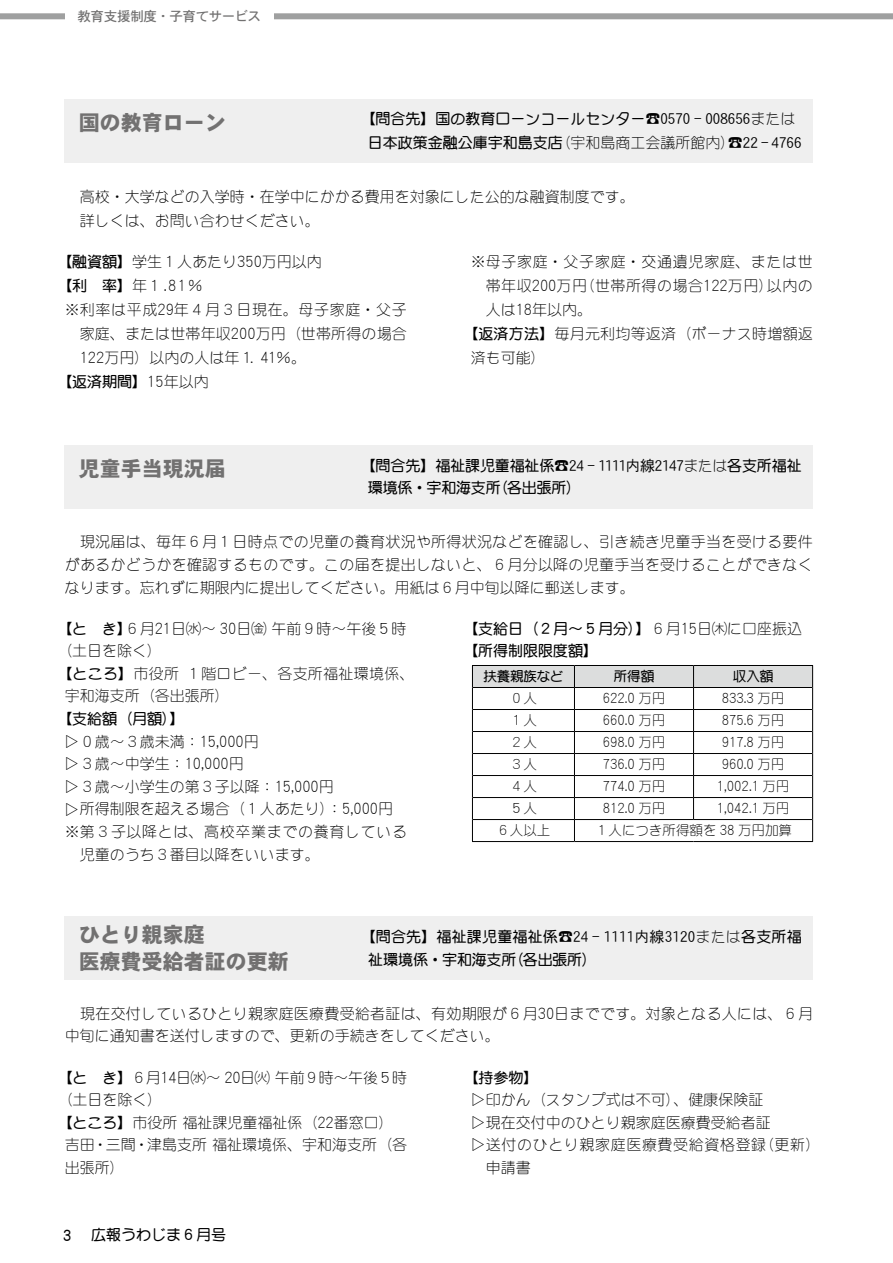
<style>
.page{position:relative;width:893px;height:1263px;background:#fff}
.page>*{position:absolute;margin:0;border:0;box-sizing:border-box;transform-origin:0 0}
.広報うわじま{font:21px "DFHS Gothic Std W9";color:#727171}
.t1{font:15.45px "DFSM Gothic Std W2";color:#000;scale:.87 1}
.広報うわじま-2{font:15px/24px "DFSM Gothic Std W2";color:#000;text-align:justify}
.広報うわじま-3{font:15px/22.6px "DF Maru Gothic Std W7";color:#000}
.広報うわじま-4{font:15px/22.6px "DFSM Gothic Std W2";letter-spacing:.02em;color:#000}
.広報うわじま-5{font:15px/22.6px "DFSM Gothic Std W2";letter-spacing:.045em;color:#000}
.広報うわじま-6{font:15px "DFSM Gothic Std W2";letter-spacing:-.035em;color:#000}
.広報うわじま-7{font:15px/22.6px "DFSM Gothic Std W2";letter-spacing:.04em;color:#000}
.t2{font:13.5px "DFSM Gothic Std W2";color:#000}
.広報うわじま-8{font:13.5px "DFHS Gothic Std W5";letter-spacing:-.025em;color:#727171}
.t3{font:13.5px "DF Maru Gothic Std W7";letter-spacing:-.01em;color:#000}
.s1{font-family:"DFHS Gothic Std W3"}
.s2{font-family:"DFSM Gothic Std W2"}
.s3{font-family:"DF Maru Gothic Std W7"}
.s4{font-size:17.25px}
.s5{font-family:"DFSM Gothic Std W2";font-size:17.25px}
.s6{font-size:13.5px}
.s7{font-size:15.45px}
</style>
<div class="page">
<div style="left:0;top:13px;width:893px;height:6px;background:#9fa0a0"></div>
<div style="left:65px;top:5px;width:209px;height:22px;background:#fff"></div>
<hr style="left:472px;top:841px;width:102px;height:1px;background:#000">
<hr style="left:574px;top:841px;width:119px;height:1px;background:#000">
<hr style="left:693px;top:841px;width:120px;height:1px;background:#000">
<svg style="left:472px;top:665px;width:341px;height:176px"></svg>
<hr style="left:693px;top:819px;width:119px;height:1px;background:#000">
<div style="left:65px;top:445px;width:748px;height:63px;background:#efefef"></div>
<div style="left:65px;top:916px;width:748px;height:63px;background:#efefef"></div>
<div style="left:65px;top:100px;width:748px;height:63px;background:#efefef"></div>
<p class="広報うわじま-8" style="left:77px;top:9px;width:185px">教育支援制度・子育てサービス</p>
<p class="広報うわじま" style="left:79px;top:111px;width:148px">国の教育ローン</p>
<p class="広報うわじま-3" style="left:360px;top:107px;width:437px">【問合先】国の教育ローンコールセンター<span class="s1">☎0570 ‐ 008656</span><span class="s2">または</span></p>
<p class="広報うわじま-3" style="left:368px;top:131px;width:427px">日本政策金融公庫宇和島支店<span class="s2">（宇和島商工会議所館内）</span><span class="s1">☎２２ ‐ ４７６６</span></p>
<p class="広報うわじま-2" style="left:65px;top:184px;width:571px">　高校・大学などの入学時・在学中にかかる費用を対象にした公的な融資制度です。</p>
<p class="広報うわじま-2" style="left:65px;top:208px;width:256px">　詳しくは、お問い合わせください。</p>
<p class="広報うわじま-2" style="left:57px;top:250px;width:266px"><span class="s3">【融資額】</span>学生１人あたり<span class="s4">350</span>万円以内</p>
<p class="広報うわじま-3" style="left:57px;top:274px;width:147px">【利　率】<span class="s2">年１</span><span class="s5">.81</span><span class="s2">％</span></p>
<p class="広報うわじま-2" style="left:80px;top:298px;width:329px;text-indent:-15px">※利率は平成<span class="s4">29</span>年４月３日現在。母子家庭・父子家庭、または世帯年収<span class="s4">200</span>万円（世帯所得の場合<span class="s4">122</span>万円）以内の人は年１．<span class="s4">41</span>％。</p>
<p class="広報うわじま-3" style="left:57px;top:370px;width:153px">【返済期間】<span class="s5">15</span><span class="s2">年以内</span></p>
<p class="広報うわじま-2" style="left:486px;top:250px;width:329px;text-indent:-15px">※母子家庭・父子家庭・交通遺児家庭、または世帯年収<span class="s4">200</span>万円（世帯所得の場合<span class="s4">122</span>万円）以内の人は<span class="s4">18</span>年以内。</p>
<p class="広報うわじま-2" style="left:471px;top:322px;width:344px;text-indent:-8px"><span class="s3">【返済方法】</span>毎月元利均等返済（ボーナス時増額返済も可能）</p>
<p class="広報うわじま" style="left:79px;top:457px;width:149px">児童手当現況届</p>
<p class="広報うわじま-3" style="left:368px;top:454px;width:435px;text-indent:-7px">【問合先】福祉課児童福祉係<span class="s1">☎２４ ‐ １１１１内線２１47</span> <span class="s2">または</span>各支所福祉環境係・宇和海支所（各出張所）</p>
<p class="広報うわじま-2" style="left:65px;top:530px;width:750px;line-height:22.6px">　現況届は、毎年６月１日時点での児童の養育状況や所得状況などを確認し、引き続き児童手当を受ける要件があるかどうかを確認するものです。この届を提出しないと、６月分以降の児童手当を受けることができなくなります。忘れずに期限内に提出してください。用紙は６月中旬以降に郵送します。</p>
<p class="広報うわじま-2" style="left:57px;top:616px;width:351px"><span class="s3">【と　き】</span>６月<span class="s4">21</span>日㈬～ <span class="s4">30</span>日㈮午前９時～午後５時</p>
<p class="広報うわじま-2" style="left:57px;top:639px;width:106px">（土日を除く）</p>
<p class="広報うわじま-4" style="left:65px;top:662px;width:351px;text-indent:-8px"><span class="s3">【ところ】</span>市役所１階ロビー、各支所福祉環境係、宇和海支所（各出張所）</p>
<p class="広報うわじま-3" style="left:57px;top:707px;width:129px">【支給額（月額）】</p>
<p class="広報うわじま-2" style="left:60px;top:749px;width:16px;rotate:-90deg">▽</p>
<p class="広報うわじま-2" style="left:80px;top:729px;width:181px">０歳～３歳未満：<span class="s4">15,000</span>円</p>
<p class="広報うわじま-2" style="left:60px;top:771px;width:16px;rotate:-90deg">▽</p>
<p class="広報うわじま-2" style="left:80px;top:751px;width:166px">３歳～中学生：<span class="s4">10,000</span>円</p>
<p class="広報うわじま-2" style="left:60px;top:794px;width:16px;rotate:-90deg">▽</p>
<p class="広報うわじま-2" style="left:80px;top:774px;width:256px">３歳～小学生の第３子以降：<span class="s4">15,000</span>円</p>
<p class="広報うわじま-2" style="left:60px;top:816px;width:16px;rotate:-90deg">▽</p>
<p class="広報うわじま-2" style="left:80px;top:797px;width:315px">所得制限を超える場合（１人あたり）：<span class="s4">5,000</span>円</p>
<p class="広報うわじま-5" style="left:80px;top:820px;width:329px;text-indent:-15px">※第３子以降とは、高校卒業までの養育している児童のうち３番目以降をいいます。</p>
<p class="広報うわじま-3" style="left:463px;top:617px;width:340px">【支給日（２月～５月分）】<span class="s2">６月</span><span class="s5">15</span><span class="s2">日㈭に口座振込</span></p>
<p class="広報うわじま-3" style="left:463px;top:639px;width:136px">【所得制限限度額】</p>
<p class="t3" style="left:484px;top:669px;width:81px">扶養親族など</p>
<p class="t3" style="left:614px;top:669px;width:42px">所得額</p>
<p class="t3" style="left:733px;top:669px;width:42px">収入額</p>
<p class="t2" style="left:510px;top:691px;width:28px">０人</p>
<p class="t1" style="left:603px;top:689px;width:74px">622.0 <span class="s6">万円</span></p>
<p class="t1" style="left:722px;top:689px;width:74px">833.3 <span class="s6">万円</span></p>
<p class="t2" style="left:510px;top:713px;width:28px">１人</p>
<p class="t1" style="left:603px;top:711px;width:74px">660.0 <span class="s6">万円</span></p>
<p class="t1" style="left:722px;top:711px;width:74px">875.6 <span class="s6">万円</span></p>
<p class="t2" style="left:510px;top:735px;width:28px">２人</p>
<p class="t1" style="left:603px;top:733px;width:74px">698.0 <span class="s6">万円</span></p>
<p class="t1" style="left:722px;top:733px;width:74px">917.8 <span class="s6">万円</span></p>
<p class="t2" style="left:510px;top:757px;width:28px">３人</p>
<p class="t1" style="left:603px;top:755px;width:74px">736.0 <span class="s6">万円</span></p>
<p class="t1" style="left:722px;top:755px;width:74px">960.0 <span class="s6">万円</span></p>
<p class="t2" style="left:510px;top:779px;width:28px">４人</p>
<p class="t1" style="left:603px;top:777px;width:74px">774.0 <span class="s6">万円</span></p>
<p class="t1" style="left:717px;top:777px;width:85px">1,002.1 <span class="s6">万円</span></p>
<p class="t2" style="left:510px;top:801px;width:28px">５人</p>
<p class="t1" style="left:603px;top:799px;width:74px">812.0 <span class="s6">万円</span></p>
<p class="t1" style="left:717px;top:799px;width:85px">1,042.1 <span class="s6">万円</span></p>
<p class="t2" style="left:496px;top:823px;width:55px">６人以上</p>
<p class="t2" style="left:595px;top:823px;width:199px">１人につき所得額を <span class="s7">38</span> 万円加算</p>
<p class="広報うわじま" style="left:79px;top:923px;width:127px">ひとり親家庭</p>
<p class="広報うわじま" style="left:79px;top:950px;width:211px">医療費受給者証の更新</p>
<p class="広報うわじま-3" style="left:368px;top:925px;width:435px;text-indent:-8px">【問合先】福祉課児童福祉係<span class="s1">☎２４ ‐ １１１１内線３１２０</span><span class="s2">または</span>各支所福祉環境係・宇和海支所（各出張所）</p>
<p class="広報うわじま-4" style="left:65px;top:1002px;width:750px">　現在交付しているひとり親家庭医療費受給者証は、有効期限が６月<span class="s4">30</span>日までです。対象となる人には、６月中旬に通知書を送付しますので、更新の手続きをしてください。</p>
<p class="広報うわじま-6" style="left:57px;top:1069px;width:351px"><span class="s3">【と　き】</span>６月<span class="s4">14</span>日㈬～ <span class="s4">20</span>日㈫午前９時～午後５時</p>
<p class="広報うわじま-2" style="left:57px;top:1087px;width:107px">（土日を除く）</p>
<p class="広報うわじま-2" style="left:57px;top:1110px;width:338px"><span class="s3">【ところ】</span>市役所福祉課児童福祉係（<span class="s4">22</span>番窓口）</p>
<p class="広報うわじま-2" style="left:65px;top:1133px;width:344px;line-height:22.6px">吉田・三間・津島支所福祉環境係、宇和海支所（各出張所）</p>
<p class="広報うわじま-3" style="left:63px;top:1223px;width:165px"><span class="s4">3</span> 　広報うわじま６月号</p>
<p class="広報うわじま-3" style="left:463px;top:1065px;width:76px">【持参物】</p>
<p class="広報うわじま-2" style="left:466px;top:1107px;width:16px;rotate:-90deg">▽</p>
<p class="広報うわじま-2" style="left:486px;top:1087px;width:279px">印かん（スタンプ式は不可）、健康保険証</p>
<p class="広報うわじま-2" style="left:466px;top:1130px;width:16px;rotate:-90deg">▽</p>
<p class="広報うわじま-2" style="left:486px;top:1110px;width:287px">現在交付中のひとり親家庭医療費受給者証</p>
<p class="広報うわじま-2" style="left:466px;top:1152px;width:16px;rotate:-90deg">▽</p>
<p class="広報うわじま-7" style="left:486px;top:1133px;width:336px">送付のひとり親家庭医療費受給資格登録（更新）申請書</p>
</div>
